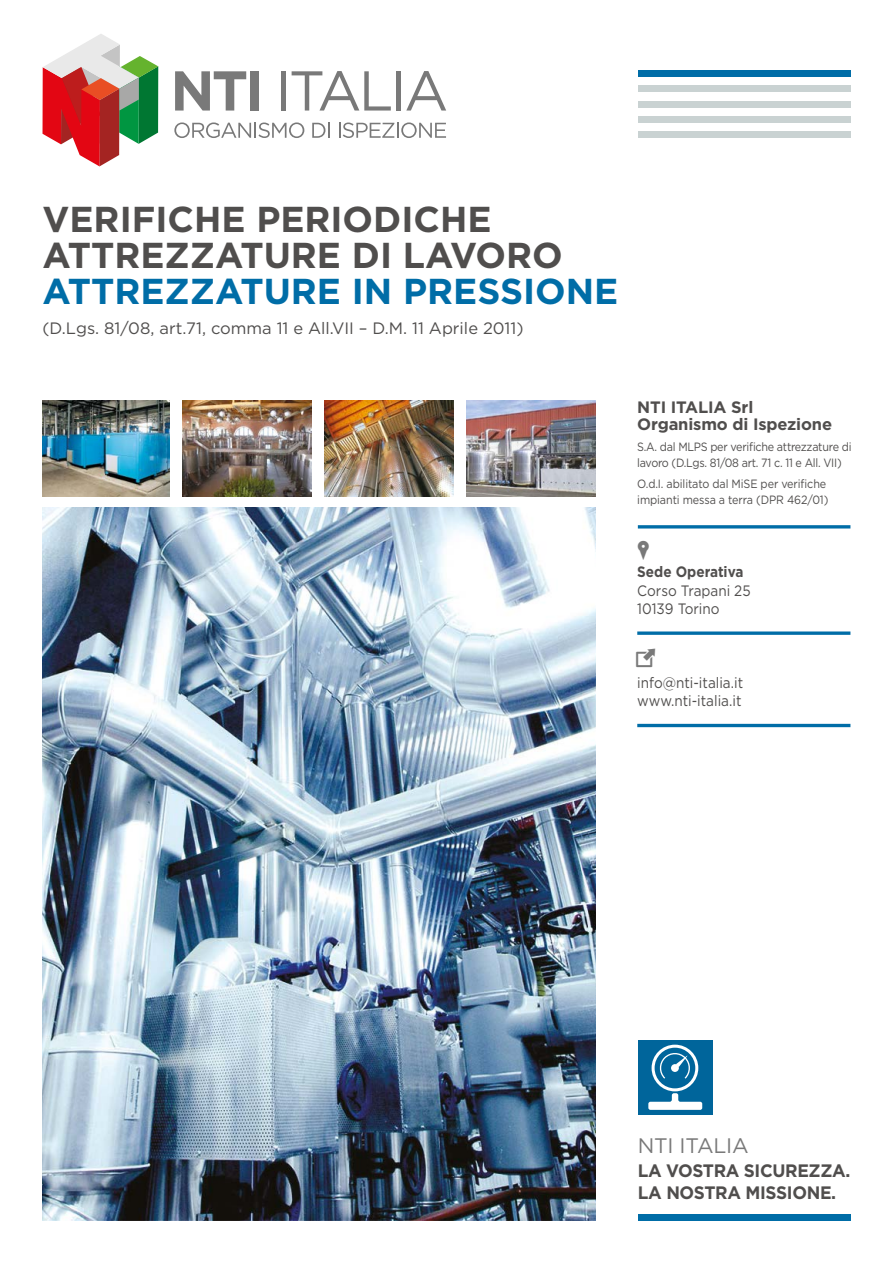
<style>
.page{position:relative;width:893px;height:1263px;background:#fff}
.page>*{position:absolute;margin:0;border:0;box-sizing:border-box;transform-origin:0 0}
.t1{font:700 36px/36px "Gotham";color:#504e4d}
.t2{font:700 36px "Gotham";color:#006da7}
.t3{font:21px "Gotham";letter-spacing:-.01em;color:#797979}
.t4{font:700 18px/22.5px "Gotham";letter-spacing:-.02em;color:#504e4d;scale:.96 1}
.t5{font:16.5px "Gotham";color:#504e4d}
.t6{font:700 16.5px/16.5px "Gotham";letter-spacing:-.01em;color:#504e4d}
.t7{font:15px/18.5px "Gotham";color:#504e4d;scale:.9 1}
.t8{font:700 15px "Gotham";color:#504e4d;scale:.9 1}
.t9{font:12px/16.5px "Gotham";letter-spacing:-.025em;color:#504e4d;scale:.9 1}
</style>
<div class="page">
<svg style="left:174px;top:122px;width:130px;height:16px"></svg>
<svg style="left:312px;top:123px;width:18px;height:15px"></svg>
<svg style="left:339px;top:122px;width:107px;height:16px"></svg>
<svg style="left:175px;top:71px;width:71px;height:40px"></svg>
<div style="left:250px;top:71px;width:9px;height:40px;background:#797979"></div>
<div style="left:281px;top:71px;width:5px;height:40px;background:#797979"></div>
<svg style="left:292px;top:71px;width:99px;height:40px"></svg>
<hr style="left:397px;top:71px;width:4px;height:40px;background:#797979">
<svg style="left:406px;top:71px;width:40px;height:40px"></svg>
<svg style="left:43px;top:34px;width:115px;height:133px"></svg>
<div style="left:638px;top:1214px;width:212px;height:6px;background:#006da7"></div>
<div style="left:638px;top:70px;width:212px;height:7px;background:#006da7"></div>
<div style="left:638px;top:86px;width:212px;height:6px;background:#c9d2d2"></div>
<div style="left:638px;top:101px;width:212px;height:6px;background:#c9d2d2"></div>
<div style="left:638px;top:116px;width:212px;height:7px;background:#c9d2d2"></div>
<div style="left:638px;top:131px;width:212px;height:7px;background:#c9d2d2"></div>
<img style="left:43px;top:508px;width:552px;height:712px">
<img style="left:467px;top:400px;width:128px;height:97px">
<img style="left:325px;top:400px;width:128px;height:97px">
<img style="left:183px;top:400px;width:128px;height:97px">
<img style="left:43px;top:400px;width:126px;height:97px">
<div style="left:638px;top:1040px;width:74px;height:74px;background:#00659b"></div>
<div style="left:652px;top:1045px;width:46px;height:46px;border:3px solid #fff;border-radius:50%"></div>
<svg style="left:648px;top:1093px;width:54px;height:17px"></svg>
<svg style="left:659px;top:1050px;width:34px;height:30px"></svg>
<hr style="left:637px;top:724px;width:213px;height:3px;background:#006da7">
<hr style="left:638px;top:525px;width:212px;height:3px;background:#006da7">
<svg style="left:637px;top:631px;width:213px;height:4px"></svg>
<h1 class="t1" style="left:43px;top:201px;width:522px">VERIFICHE PERIODICHE<br>ATTREZZATURE DI LAVORO</h1>
<h1 class="t2" style="left:43px;top:267px;width:577px">ATTREZZATURE IN PRESSIONE</h1>
<h3 class="t5" style="left:42px;top:318px;width:483px">(D.Lgs. 81/08, art.71, comma 11 e All.VII – D.M. 11 Aprile 2011)</h3>
<h3 class="t6" style="left:637px;top:399px;width:196px">NTI ITALIA Srl<br>Organismo di Ispezione</h3>
<p class="t9" style="left:637px;top:438px;width:240px">S.A. dal MLPS per verifiche attrezzature di lavoro (D.Lgs. 81/08 art. 71 c. 11 e All. VII)</p>
<p class="t9" style="left:637px;top:475px;width:214px">O.d.I. abilitato dal MiSE per verifiche impianti messa a terra (DPR 462/01)</p>
<p class="t8" style="left:637px;top:562px;width:120px">Sede Operativa</p>
<p class="t7" style="left:637px;top:581px;width:128px">Corso Trapani 25<br>10139 Torino</p>
<p class="t7" style="left:637px;top:673px;width:119px">info@nti-italia.it www.nti-italia.it</p>
<h2 class="t3" style="left:638px;top:1132px;width:112px">NTI ITALIA</h2>
<h3 class="t4" style="left:638px;top:1159px;width:223px">LA VOSTRA SICUREZZA.<br>LA NOSTRA MISSIONE.</h3>
</div>
